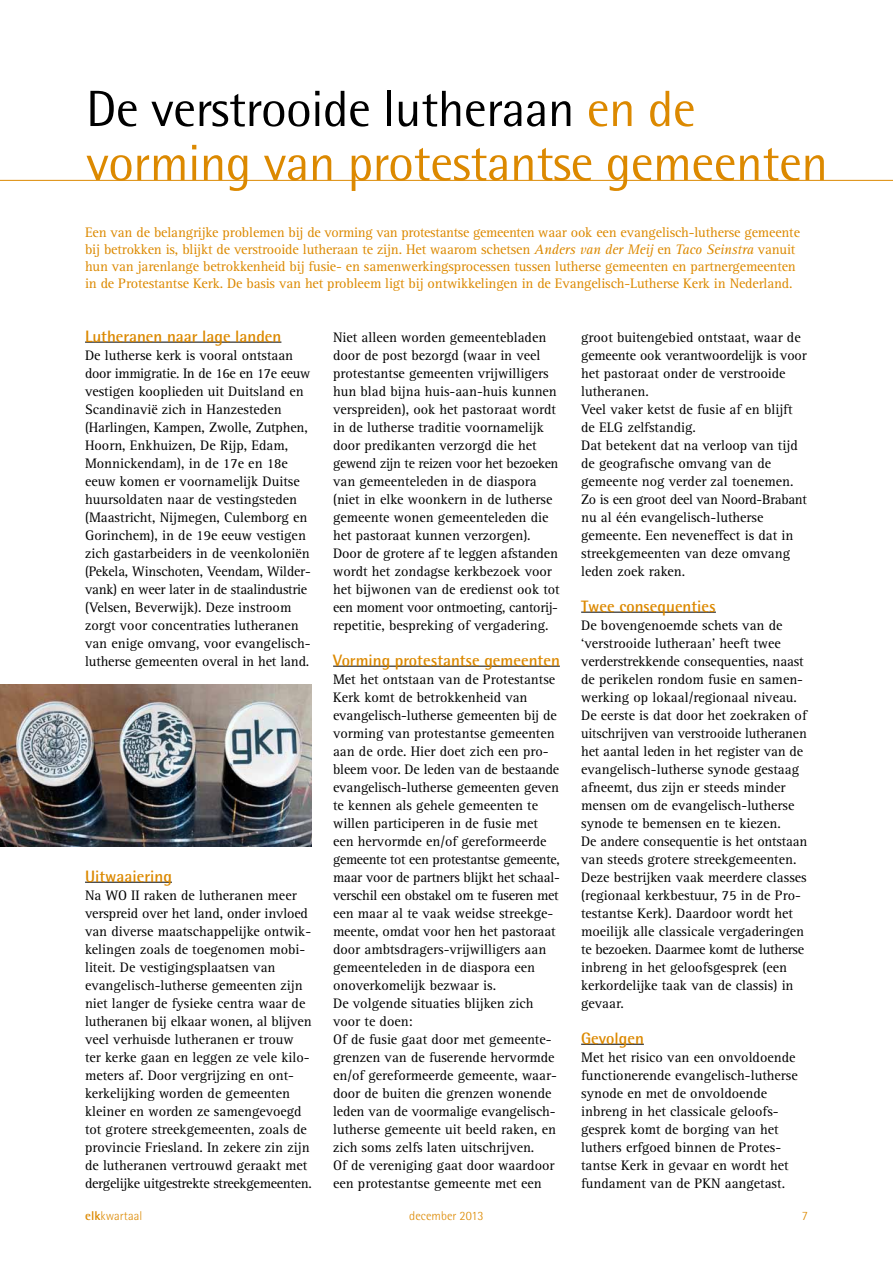
<style>
.page{position:relative;width:893px;height:1263px;background:#fff}
.page>*{position:absolute;margin:0;border:0;box-sizing:border-box;transform-origin:0 0}
.t1{font:51px/54px "Rotis Semi Sans";letter-spacing:-.01em;color:#dc8900}
.t2{font:700 16.5px "Rotis Semi Sans";color:#dc8900}
.t3{font:14.25px/18px "Rotis Serif";color:#000}
.t4{font:14.25px/17.1px "Rotis Serif";letter-spacing:-.01em;color:#dc8900}
.t5{font:300 12.75px "Rotis Semi Sans";color:#dc8900}
.s1{color:#000}
.s2{font-style:italic}
.s3{font-weight:700}
</style>
<div class="page">
<hr style="left:0;top:180px;width:893px;height:1px;background:#dc8900">
<hr style="left:85px;top:342px;width:196px;height:1px;background:#000">
<hr style="left:85px;top:882px;width:87px;height:1px;background:#000">
<hr style="left:333px;top:666px;width:227px;height:1px;background:#000">
<hr style="left:581px;top:612px;width:135px;height:1px;background:#000">
<hr style="left:581px;top:1044px;width:63px;height:1px;background:#000">
<img style="left:0;top:684px;width:312px;height:162px">
<h1 class="t1" style="left:86px;top:81px;width:743px"><span class="s1">De verstrooide lutheraan</span> en de vorming van protestantse gemeenten</h1>
<p class="t4" style="left:85px;top:224px;width:716px">Een van de belangrijke problemen bij de vorming van protestantse gemeenten waar ook een evangelisch-lutherse gemeente bij betrokken is, blijkt de verstrooide lutheraan te zijn. Het waarom schetsen <span class="s2">Anders van der Meij</span> en <span class="s2">Taco Seinstra</span> vanuit hun van jarenlange betrokkenheid bij fusie- en samenwerkingsprocessen tussen lutherse gemeenten en partnergemeenten in de Protestantse Kerk. De basis van het probleem ligt bij ontwikkelingen in de Evangelisch-Lutherse Kerk in Nederland.</p>
<p class="t2" style="left:85px;top:326px;width:198px">Lutheranen naar lage landen</p>
<p class="t3" style="left:85px;top:347px;width:227px">De lutherse kerk is vooral ontstaan door immigratie. In de 16e en 17e eeuw vestigen kooplieden uit Duitsland en Scandinavië zich in Hanzesteden (Harlingen, Kampen, Zwolle, Zutphen, Hoorn, Enkhuizen, De Rijp, Edam, Monnickendam), in de 17e en 18e eeuw komen er voornamelijk Duitse huursoldaten naar de vestingsteden (Maastricht, Nijmegen, Culemborg en Gorinchem), in de 19e eeuw vestigen zich gastarbeiders in de veenkoloniën (Pekela, Winschoten, Veendam, Wilder&shy;vank) en weer later in de staalindustrie (Velsen, Beverwijk). Deze instroom zorgt voor concentraties lutheranen van enige omvang, voor evangelisch&shy;lutherse gemeenten overal in het land.</p>
<p class="t3" style="left:333px;top:329px;width:228px">Niet alleen worden gemeentebladen door de post bezorgd (waar in veel protestantse gemeenten vrijwilligers hun blad bijna huis-aan-huis kunnen verspreiden), ook het pastoraat wordt in de lutherse traditie voornamelijk door predikanten verzorgd die het gewend zijn te reizen voor het bezoeken van gemeenteleden in de diaspora (niet in elke woonkern in de lutherse gemeente wonen gemeenteleden die het pastoraat kunnen verzorgen).<br>Door de grotere af te leggen afstanden wordt het zondagse kerkbezoek voor het bijwonen van de eredienst ook tot een moment voor ontmoeting, cantorij&shy;repetitie, bespreking of vergadering.</p>
<p class="t2" style="left:333px;top:650px;width:228px">Vorming protestantse gemeenten</p>
<p class="t3" style="left:333px;top:671px;width:228px">Met het ontstaan van de Protestantse Kerk komt de betrokkenheid van evangelisch-lutherse gemeenten bij de vorming van protestantse gemeenten aan de orde. Hier doet zich een pro&shy;bleem voor. De leden van de bestaande evangelisch-lutherse gemeenten geven te kennen als gehele gemeenten te willen participeren in de fusie met een hervormde en/of gereformeerde gemeente tot een protestantse gemeente, maar voor de partners blijkt het schaal&shy;verschil een obstakel om te fuseren met een maar al te vaak weidse streekge&shy;meente, omdat voor hen het pastoraat door ambtsdragers-vrijwilligers aan gemeenteleden in de diaspora een onoverkomelijk bezwaar is.<br>De volgende situaties blijken zich voor te doen:<br>Of de fusie gaat door met gemeente&shy;grenzen van de fuserende hervormde en/of gereformeerde gemeente, waar&shy;door de buiten die grenzen wonende leden van de voormalige evangelisch&shy;lutherse gemeente uit beeld raken, en zich soms zelfs laten uitschrijven.<br>Of de vereniging gaat door waardoor een protestantse gemeente met een</p>
<p class="t3" style="left:581px;top:329px;width:227px">groot buitengebied ontstaat, waar de gemeente ook verantwoordelijk is voor het pastoraat onder de verstrooide lutheranen.<br>Veel vaker ketst de fusie af en blijft de ELG zelfstandig.<br>Dat betekent dat na verloop van tijd de geografische omvang van de gemeente nog verder zal toenemen.<br>Zo is een groot deel van Noord-Brabant nu al één evangelisch-lutherse gemeente. Een neveneffect is dat in streekgemeenten van deze omvang leden zoek raken.</p>
<p class="t2" style="left:581px;top:596px;width:136px">Twee consequenties</p>
<p class="t3" style="left:581px;top:617px;width:228px">De bovengenoemde schets van de ‘verstrooide lutheraan’ heeft twee verderstrekkende consequenties, naast de perikelen rondom fusie en samen&shy;werking op lokaal/regionaal niveau.<br>De eerste is dat door het zoekraken of uitschrijven van verstrooide lutheranen het aantal leden in het register van de evangelisch-lutherse synode gestaag afneemt, dus zijn er steeds minder mensen om de evangelisch-lutherse synode te bemensen en te kiezen.<br>De andere consequentie is het ontstaan van steeds grotere streekgemeenten.<br>Deze bestrijken vaak meerdere classes (regionaal kerkbestuur, 75 in de Pro&shy;testantse Kerk). Daardoor wordt het moeilijk alle classicale vergaderingen te bezoeken. Daarmee komt de lutherse inbreng in het geloofsgesprek (een kerkordelijke taak van de classis) in gevaar.</p>
<p class="t2" style="left:581px;top:1028px;width:64px">Gevolgen</p>
<p class="t3" style="left:581px;top:1049px;width:218px">Met het risico van een onvoldoende functionerende evangelisch-lutherse synode en met de onvoldoende inbreng in het classicale geloofs&shy;gesprek komt de borging van het luthers erfgoed binnen de Protes&shy;tantse Kerk in gevaar en wordt het fundament van de PKN aangetast.</p>
<p class="t2" style="left:85px;top:866px;width:88px">Uitwaaiering</p>
<p class="t3" style="left:85px;top:887px;width:228px">Na WO II raken de lutheranen meer verspreid over het land, onder invloed van diverse maatschappelijke ontwik&shy;kelingen zoals de toegenomen mobi&shy;liteit. De vestigingsplaatsen van evangelisch-lutherse gemeenten zijn niet langer de fysieke centra waar de lutheranen bij elkaar wonen, al blijven veel verhuisde lutheranen er trouw ter kerke gaan en leggen ze vele kilo&shy;meters af. Door vergrijzing en ont&shy;kerkelijking worden de gemeenten kleiner en worden ze samengevoegd tot grotere streekgemeenten, zoals de provincie Friesland. In zekere zin zijn de lutheranen vertrouwd geraakt met dergelijke uitgestrekte streekgemeenten.</p>
<p class="t5" style="left:85px;top:1209px;width:59px"><span class="s3">elk</span>kwartaal</p>
<p class="t5" style="left:409px;top:1209px;width:76px">december 2013</p>
<p class="t5" style="left:802px;top:1209px;width:8px">7</p>
</div>
